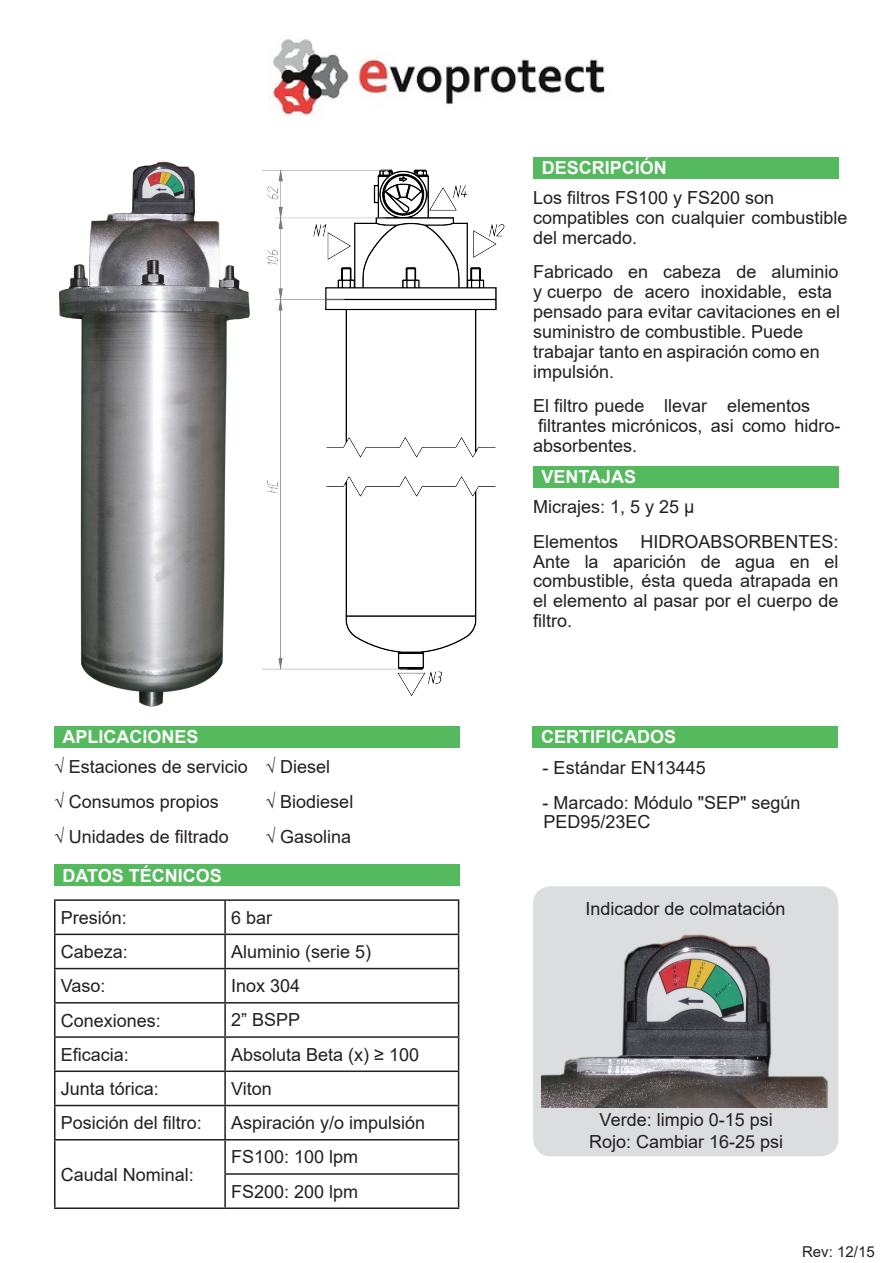
<style>
.page{position:relative;width:893px;height:1263px;background:#fff}
.page>*{position:absolute;margin:0;border:0;box-sizing:border-box;transform-origin:0 0}
.t1{font:18px/19.8px "Arial";color:#231f20}
.t2{font:700 18px "Arial";color:#fff}
.t3{font:15px "Arial";color:#231f20}
</style>
<div class="page">
<img style="left:59px;top:161px;width:191px;height:546px">
<img style="left:263px;top:169px;width:242px;height:527px">
<div style="left:533px;top:886px;width:305px;height:270px;background:#dcdddf;border-radius:18px"></div>
<img style="left:542px;top:934px;width:286px;height:173px">
<div style="left:533px;top:157px;width:306px;height:22px;background:#54ba5d"></div>
<div style="left:533px;top:466px;width:306px;height:21px;background:#54ba5d"></div>
<div style="left:54px;top:726px;width:405px;height:22px;background:#54ba5d"></div>
<div style="left:533px;top:726px;width:305px;height:22px;background:#54ba5d"></div>
<hr style="left:54px;top:899px;width:171px;height:2px;background:#231f20">
<hr style="left:54px;top:901px;width:2px;height:32px;background:#231f20">
<hr style="left:225px;top:899px;width:234px;height:2px;background:#231f20">
<hr style="left:224px;top:901px;width:2px;height:32px;background:#231f20">
<hr style="left:458px;top:901px;width:1px;height:32px;background:#231f20">
<hr style="left:54px;top:933px;width:171px;height:2px;background:#231f20">
<hr style="left:54px;top:935px;width:2px;height:33px;background:#231f20">
<hr style="left:225px;top:933px;width:234px;height:2px;background:#231f20">
<hr style="left:224px;top:935px;width:2px;height:33px;background:#231f20">
<hr style="left:458px;top:935px;width:1px;height:33px;background:#231f20">
<hr style="left:54px;top:968px;width:171px;height:1px;background:#231f20">
<hr style="left:54px;top:969px;width:2px;height:33px;background:#231f20">
<hr style="left:225px;top:968px;width:234px;height:1px;background:#231f20">
<hr style="left:224px;top:969px;width:2px;height:33px;background:#231f20">
<hr style="left:458px;top:969px;width:1px;height:33px;background:#231f20">
<hr style="left:54px;top:1002px;width:171px;height:1px;background:#231f20">
<hr style="left:54px;top:1003px;width:2px;height:33px;background:#231f20">
<hr style="left:225px;top:1002px;width:234px;height:1px;background:#231f20">
<hr style="left:224px;top:1003px;width:2px;height:33px;background:#231f20">
<hr style="left:458px;top:1003px;width:1px;height:33px;background:#231f20">
<hr style="left:54px;top:1036px;width:171px;height:2px;background:#231f20">
<hr style="left:54px;top:1038px;width:2px;height:32px;background:#231f20">
<hr style="left:225px;top:1036px;width:234px;height:2px;background:#231f20">
<hr style="left:224px;top:1038px;width:2px;height:32px;background:#231f20">
<hr style="left:458px;top:1038px;width:1px;height:32px;background:#231f20">
<hr style="left:54px;top:1070px;width:171px;height:2px;background:#231f20">
<hr style="left:54px;top:1072px;width:2px;height:33px;background:#231f20">
<hr style="left:225px;top:1070px;width:234px;height:2px;background:#231f20">
<hr style="left:224px;top:1072px;width:2px;height:33px;background:#231f20">
<hr style="left:458px;top:1072px;width:1px;height:33px;background:#231f20">
<hr style="left:54px;top:1105px;width:171px;height:1px;background:#231f20">
<hr style="left:54px;top:1106px;width:2px;height:33px;background:#231f20">
<hr style="left:225px;top:1105px;width:234px;height:1px;background:#231f20">
<hr style="left:224px;top:1106px;width:2px;height:33px;background:#231f20">
<hr style="left:458px;top:1106px;width:1px;height:33px;background:#231f20">
<hr style="left:54px;top:1139px;width:171px;height:1px;background:#231f20">
<hr style="left:54px;top:1140px;width:2px;height:34px;background:#231f20">
<hr style="left:225px;top:1139px;width:234px;height:1px;background:#231f20">
<hr style="left:224px;top:1140px;width:2px;height:33px;background:#231f20">
<hr style="left:458px;top:1140px;width:1px;height:33px;background:#231f20">
<hr style="left:54px;top:1174px;width:2px;height:33px;background:#231f20">
<hr style="left:224px;top:1173px;width:235px;height:2px;background:#231f20">
<hr style="left:224px;top:1175px;width:2px;height:32px;background:#231f20">
<hr style="left:458px;top:1175px;width:1px;height:32px;background:#231f20">
<hr style="left:54px;top:1207px;width:171px;height:2px;background:#231f20">
<hr style="left:225px;top:1207px;width:234px;height:2px;background:#231f20">
<div style="left:54px;top:865px;width:405px;height:21px;background:#54ba5d"></div>
<img style="left:268px;top:39px;width:337px;height:77px">
<p class="t2" style="left:542px;top:155px;width:127px">DESCRIPCIÓN</p>
<p class="t1" style="left:533px;top:188px;width:316px">Los filtros FS100 y FS200 son compatibles con cualquier combustible del mercado.</p>
<p class="t1" style="left:533px;top:262px;width:309px">Fabricado en cabeza de aluminio y cuerpo de acero inoxidable, esta pensado para evitar cavitaciones en el suministro de combustible. Puede trabajar tanto en aspiración como en impulsión.</p>
<p class="t1" style="left:533px;top:396px;width:309px">El filtro puede llevar elementos filtrantes micrónicos, asi como hidro&shy;absorbentes.</p>
<p class="t2" style="left:542px;top:464px;width:96px">VENTAJAS</p>
<p class="t1" style="left:533px;top:497px;width:163px">Micrajes: 1, 5 y 25 μ</p>
<p class="t1" style="left:533px;top:531px;width:307px;text-align:justify">Elementos HIDROABSORBENTES:<br>Ante la aparición de agua en el combustible, ésta queda atrapada en el elemento al pasar por el cuerpo de filtro.</p>
<p class="t2" style="left:63px;top:724px;width:138px">APLICACIONES</p>
<p class="t2" style="left:541px;top:724px;width:137px">CERTIFICADOS</p>
<p class="t1" style="left:54px;top:757px;width:195px">√ Estaciones de servicio</p>
<p class="t1" style="left:54px;top:792px;width:166px">√ Consumos propios</p>
<p class="t1" style="left:54px;top:826px;width:176px">√ Unidades de filtrado</p>
<p class="t2" style="left:63px;top:863px;width:161px">DATOS TÉCNICOS</p>
<p class="t1" style="left:265px;top:757px;width:66px">√ Diesel</p>
<p class="t1" style="left:265px;top:792px;width:89px">√ Biodiesel</p>
<p class="t1" style="left:265px;top:826px;width:87px">√ Gasolina</p>
<p class="t1" style="left:61px;top:907px;width:68px">Presión:</p>
<p class="t1" style="left:231px;top:907px;width:43px">6 bar</p>
<p class="t1" style="left:61px;top:942px;width:69px">Cabeza:</p>
<p class="t1" style="left:231px;top:942px;width:142px">Aluminio (serie 5)</p>
<p class="t1" style="left:61px;top:976px;width:46px">Vaso:</p>
<p class="t1" style="left:231px;top:976px;width:71px">Inox 304</p>
<p class="t1" style="left:61px;top:1010px;width:102px">Conexiones:</p>
<p class="t1" style="left:231px;top:1010px;width:71px">2” BSPP</p>
<p class="t1" style="left:61px;top:1044px;width:70px">Eficacia:</p>
<p class="t1" style="left:231px;top:1044px;width:189px">Absoluta Beta (x) ≥ 100</p>
<p class="t1" style="left:61px;top:1078px;width:100px">Junta tórica:</p>
<p class="t1" style="left:231px;top:1078px;width:42px">Viton</p>
<p class="t1" style="left:61px;top:1113px;width:143px">Posición del filtro:</p>
<p class="t1" style="left:231px;top:1113px;width:196px">Aspiración y/o impulsión</p>
<p class="t1" style="left:61px;top:1164px;width:135px">Caudal Nominal:</p>
<p class="t1" style="left:231px;top:1147px;width:129px">FS100: 100 lpm</p>
<p class="t1" style="left:231px;top:1181px;width:129px">FS200: 200 lpm</p>
<p class="t1" style="left:543px;top:757px;width:165px">- Estándar EN13445</p>
<p class="t1" style="left:543px;top:792px;width:259px">- Marcado: Módulo "SEP" según<br>PED95/23EC</p>
<p class="t1" style="left:585px;top:899px;width:202px">Indicador de colmatación</p>
<p class="t1" style="left:600px;top:1110px;width:175px">Verde: limpio 0-15 psi</p>
<p class="t1" style="left:589px;top:1132px;width:196px">Rojo: Cambiar 16-25 psi</p>
<p class="t3" style="left:802px;top:1241px;width:74px">Rev: 12/15</p>
</div>
